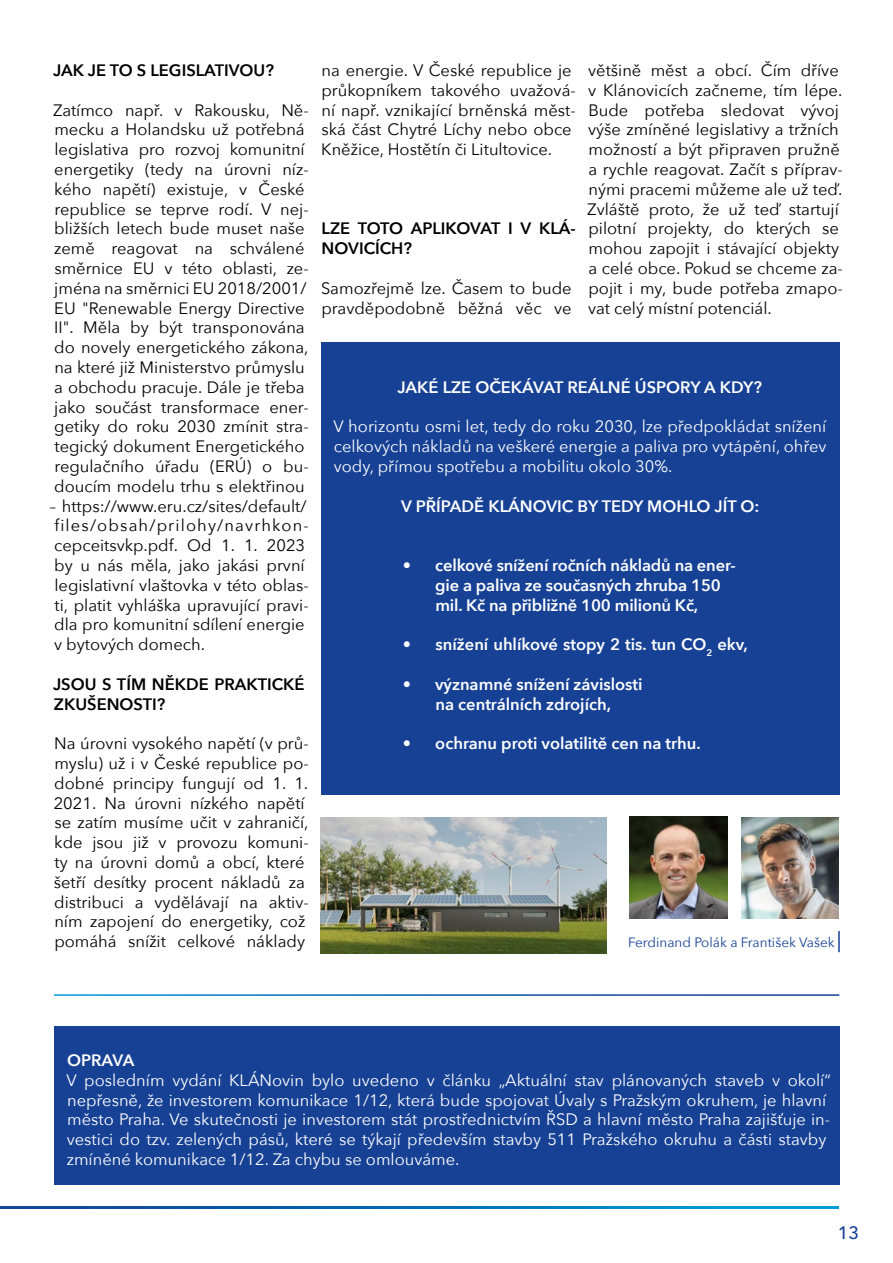
<style>
.page{position:relative;width:893px;height:1263px;background:#fff}
.page>*{position:absolute;margin:0;border:0;box-sizing:border-box;transform-origin:0 0}
.t1{font:500 18px "Avenir Next";color:#164194}
.t2{font:16.5px/19.8px "Avenir Next";color:#000}
.t3{font:16.5px/19.8px "Avenir Next";color:#fff;text-align:justify}
.t4{font:600 16.5px/19.8px "Avenir Next";color:#fff}
.t5{font:600 16.5px/19.8px "Avenir Next";color:#000}
.t6{font:13.5px "Avenir Next";color:#164194}
</style>
<div class="page">
<svg style="left:0;top:1207px;width:839px;height:2px;background:#036fb7"></svg>
<hr style="left:838px;top:931px;width:2px;height:21px;background:#164194">
<img style="left:742px;top:817px;width:97px;height:101px">
<img style="left:629px;top:816px;width:98px;height:102px">
<div style="left:321px;top:343px;width:518px;height:452px;background:#164194"></div>
<div style="left:54px;top:1026px;width:785px;height:159px;background:#164194"></div>
<img style="left:321px;top:817px;width:285px;height:137px">
<p class="t5" style="left:53px;top:60px;width:222px">JAK JE TO S LEGISLATIVOU?</p>
<p class="t2" style="left:53px;top:99px;width:257px">Zatímco např. v Rakousku, Ně&shy;mecku a Holandsku už potřebná legislativa pro rozvoj komunitní energetiky (tedy na úrovni níz&shy;kého napětí) existuje, v České republice se teprve rodí. V nej&shy;bližších letech bude muset naše země reagovat na schválené směrnice EU v této oblasti, ze&shy;jména na směrnici EU 2018/2001/<br>EU "Renewable Energy Directive<br>II". Měla by být transponována do novely energetického zákona, na které již Ministerstvo průmyslu a obchodu pracuje. Dále je třeba jako součást transformace ener&shy;getiky do roku 2030 zmínit stra&shy;tegický dokument Energetického regulačního úřadu (ERÚ) o bu&shy;doucím modelu trhu s elektřinou</p>
<p class="t2" style="left:50px;top:495px;width:261px">– https://www.eru.cz/sites/default/ files/obsah/prilohy/navrhkon&shy;cepceitsvkp.pdf. Od 1. 1. 2023 by u nás měla, jako jakási první legislativní vlaštovka v této oblas&shy;ti, platit vyhláška upravující pravi&shy;dla pro komunitní sdílení energie v bytových domech.</p>
<p class="t5" style="left:53px;top:674px;width:253px">JSOU S TÍM NĚKDE PRAKTICKÉ<br>ZKUŠENOSTI?</p>
<p class="t2" style="left:54px;top:733px;width:256px">Na úrovni vysokého napětí (v prů&shy;myslu) už i v České republice po&shy;dobné principy fungují od 1. 1.<br>2021. Na úrovni nízkého napětí se zatím musíme učit v zahraničí, kde jsou již v provozu komuni&shy;ty na úrovni domů a obcí, které šetří desítky procent nákladů za distribuci a vydělávají na aktiv&shy;ním zapojení do energetiky, což pomáhá snížit celkové náklady</p>
<p class="t2" style="left:321px;top:60px;width:256px">na energie. V České republice je průkopníkem takového uvažová&shy;ní např. vznikající brněnská měst&shy;ská část Chytré Líchy nebo obce Kněžice, Hostětín či Litultovice.</p>
<p class="t5" style="left:322px;top:218px;width:256px">LZE TOTO APLIKOVAT I V KLÁ-<br>NOVICÍCH?</p>
<p class="t2" style="left:321px;top:277px;width:252px">Samozřejmě lze. Časem to bude pravděpodobně běžná věc ve</p>
<p class="t2" style="left:587px;top:60px;width:257px">většině měst a obcí. Čím dříve v Klánovicích začneme, tím lépe.<br>Bude potřeba sledovat vývoj výše zmíněné legislativy a tržních možností a být připraven pružně a rychle reagovat. Začít s příprav&shy;nými pracemi můžeme ale už teď.<br>Zvláště proto, že už teď startují pilotní projekty, do kterých se mohou zapojit i stávající objekty a celé obce. Pokud se chceme za&shy;pojit i my, bude potřeba zmapo&shy;vat celý místní potenciál.</p>
<p class="t4" style="left:397px;top:377px;width:366px">JAKÉ LZE OČEKÁVAT REÁLNÉ ÚSPORY A KDY?</p>
<p class="t3" style="left:333px;top:416px;width:494px">V horizontu osmi let, tedy do roku 2030, lze předpokládat snížení celkových nákladů na veškeré energie a paliva pro vytápění, ohřev vody, přímou spotřebu a mobilitu okolo 30%.</p>
<p class="t4" style="left:401px;top:495px;width:360px">V PŘÍPADĚ KLÁNOVIC BY TEDY MOHLO JÍT O:</p>
<p class="t4" style="left:435px;top:555px;width:302px;text-indent:-32px">• celkové snížení ročních nákladů na ener&shy;gie a paliva ze současných zhruba 150 mil. Kč na přibližně 100 milionů Kč,</p>
<p class="t4" style="left:403px;top:634px;width:346px">• snížení uhlíkové stopy 2 tis. tun CO<sub>2</sub> ekv,</p>
<p class="t4" style="left:403px;top:674px;width:241px;text-align:center">• významné snížení závislosti na centrálních zdrojích,</p>
<p class="t4" style="left:403px;top:733px;width:299px">• ochranu proti volatilitě cen na trhu.</p>
<p class="t6" style="left:628px;top:931px;width:208px">Ferdinand Polák a František Vašek</p>
<p class="t4" style="left:67px;top:1050px;width:69px">OPRAVA</p>
<p class="t3" style="left:67px;top:1069px;width:766px;text-align:left">V posledním vydání KLÁNovin bylo uvedeno v článku „Aktuální stav plánovaných staveb v okolí“ nepřesně, že investorem komunikace 1/12, která bude spojovat Úvaly s Pražským okruhem, je hlavní město Praha. Ve skutečnosti je investorem stát prostřednictvím ŘSD a hlavní město Praha zajišťuje in&shy;vestici do tzv. zelených pásů, které se týkají především stavby 511 Pražského okruhu a části stavby zmíněné komunikace 1/12. Za chybu se omlouváme.</p>
<p class="t1" style="left:838px;top:1217px;width:23px">13</p>
</div>
